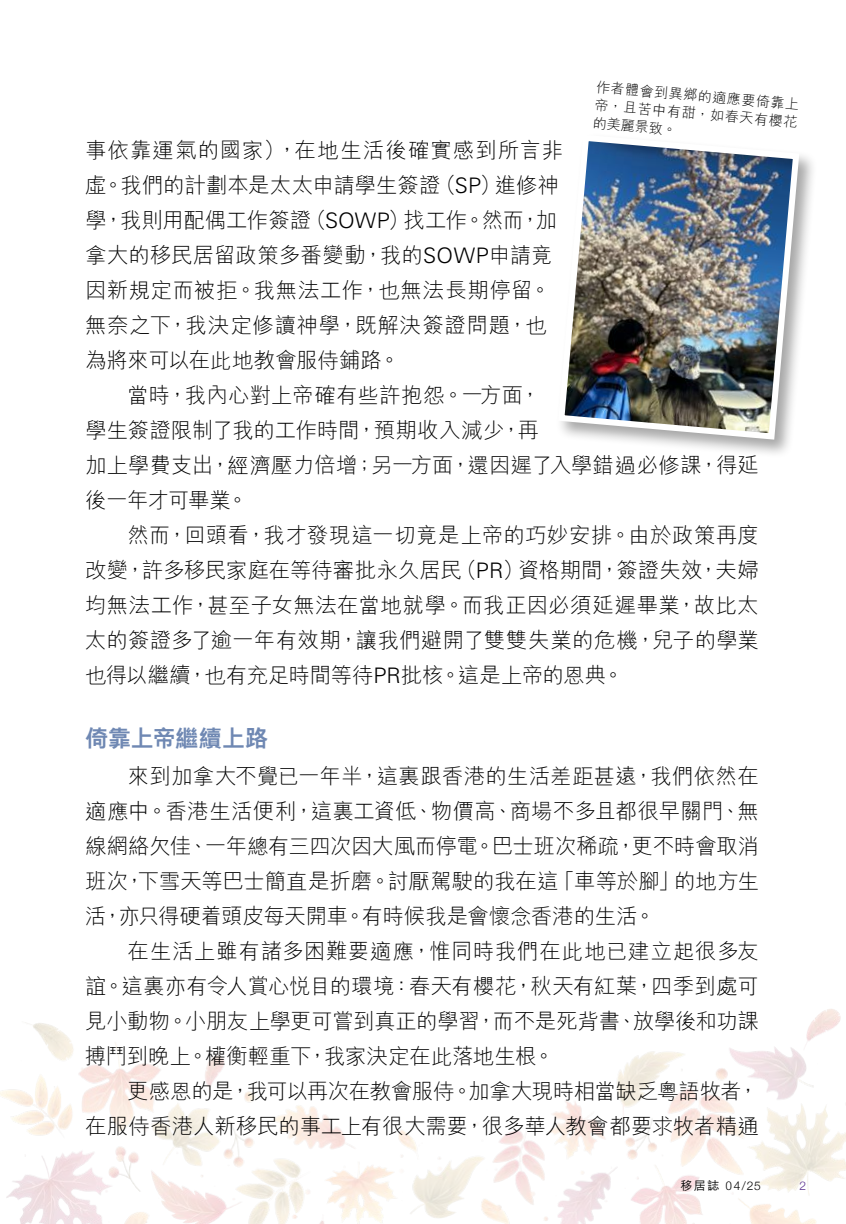
<style>
.page{position:relative;width:846px;height:1224px;background:#fff}
.page>*{position:absolute;margin:0;border:0;box-sizing:border-box;transform-origin:0 0}
.t1{font:800 23.4px "M Hei HK";letter-spacing:-.02em;color:#6f88b3}
.t2{font:300 21.4px/35px "M Hei HK";color:#000;text-align:justify}
.t3{font:300 21.4px/35px "M Hei HK";letter-spacing:.02em;color:#000}
.t4{font:300 14px/18px "M Hei HK";color:#000;text-align:justify}
.t5{font:500 12px "M Hei HK";color:#000}
.t6{font:300 12px "Helvetica Neue";color:#5b308e}
.s1{font-family:"Univers LT Std"}
.s2{font-weight:300}
.s3{font-family:"Helvetica Neue";font-weight:300}
</style>
<div class="page">
<img style="left:0;top:1009px;width:846px;height:215px">
<div style="left:556px;top:132px;width:262px;height:326px;background:#000;opacity:.35"></div>
<img style="left:556px;top:132px;width:247px;height:311px">
<p class="t4" style="left:597px;top:78px;width:205px;rotate:5deg">作者體會到異鄉的適應要倚靠上帝，且苦中有甜，如春天有櫻花的美麗景致。</p>
<p class="t3" style="left:85px;top:132px;width:480px">事依靠運氣的國家），在地生活後確實感到所言非虛。我們的計劃本是太太申請學生簽證（<span class="s1">SP</span>）進修神學，我則用配偶工作簽證（<span class="s1">SOWP</span>）找工作。然而，加拿大的移民居留政策多番變動，我的<span class="s1">SOWP</span>申請竟因新規定而被拒。我無法工作，也無法長期停留。無奈之下，我決定修讀神學，既解決簽證問題，也為將來可以在此地教會服侍鋪路。</p>
<p class="t2" style="left:85px;top:377px;width:676px;text-align:left;text-indent:43px">當時，我內心對上帝確有些許抱怨。一方面，<br>學生簽證限制了我的工作時間，預期收入減少，再<br>加上學費支出，經濟壓力倍增；另一方面，還因遲了入學錯過必修課，得延後一年才可畢業。</p>
<p class="t2" style="left:85px;top:517px;width:676px;text-indent:43px">然而，回頭看，我才發現這一切竟是上帝的巧妙安排。由於政策再度改變，許多移民家庭在等待審批永久居民（<span class="s1">PR</span>）資格期間，簽證失效，夫婦均無法工作，甚至子女無法在當地就學。而我正因必須延遲畢業，故比太太的簽證多了逾一年有效期，讓我們避開了雙雙失業的危機，兒子的學業也得以繼續，也有充足時間等待<span class="s1">PR</span>批核。這是上帝的恩典。</p>
<p class="t1" style="left:85px;top:727px;width:185px">倚靠上帝繼續上路</p>
<p class="t2" style="left:85px;top:758px;width:676px;text-indent:43px">來到加拿大不覺已一年半，這裏跟香港的生活差距甚遠，我們依然在適應中。香港生活便利，這裏工資低、物價高、商場不多且都很早關門、無線網絡欠佳、一年總有三四次因大風而停電。巴士班次稀疏，更不時會取消班次，下雪天等巴士簡直是折磨。討厭駕駛的我在這「車等於腳」的地方生活，亦只得硬着頭皮每天開車。有時候我是會懷念香港的生活。</p>
<p class="t2" style="left:85px;top:933px;width:676px;text-indent:43px">在生活上雖有諸多困難要適應，惟同時我們在此地已建立起很多友誼。這裏亦有令人賞心悅目的環境：春天有櫻花，秋天有紅葉，四季到處可見小動物。小朋友上學更可嘗到真正的學習，而不是死背書、放學後和功課搏鬥到晚上。權衡輕重下，我家決定在此落地生根。</p>
<p class="t2" style="left:85px;top:1073px;width:676px;text-align:right">更感恩的是，我可以再次在教會服侍。加拿大現時相當缺乏粵語牧者，<br>在服侍香港人新移民的事工上有很大需要，很多華人教會都要求牧者精通</p>
<p class="t5" style="left:680px;top:1177px;width:82px">移居誌 <span class="s2">04</span><span class="s3">/25</span></p>
<p class="t6" style="left:799px;top:1176px;width:8px">2</p>
</div>
